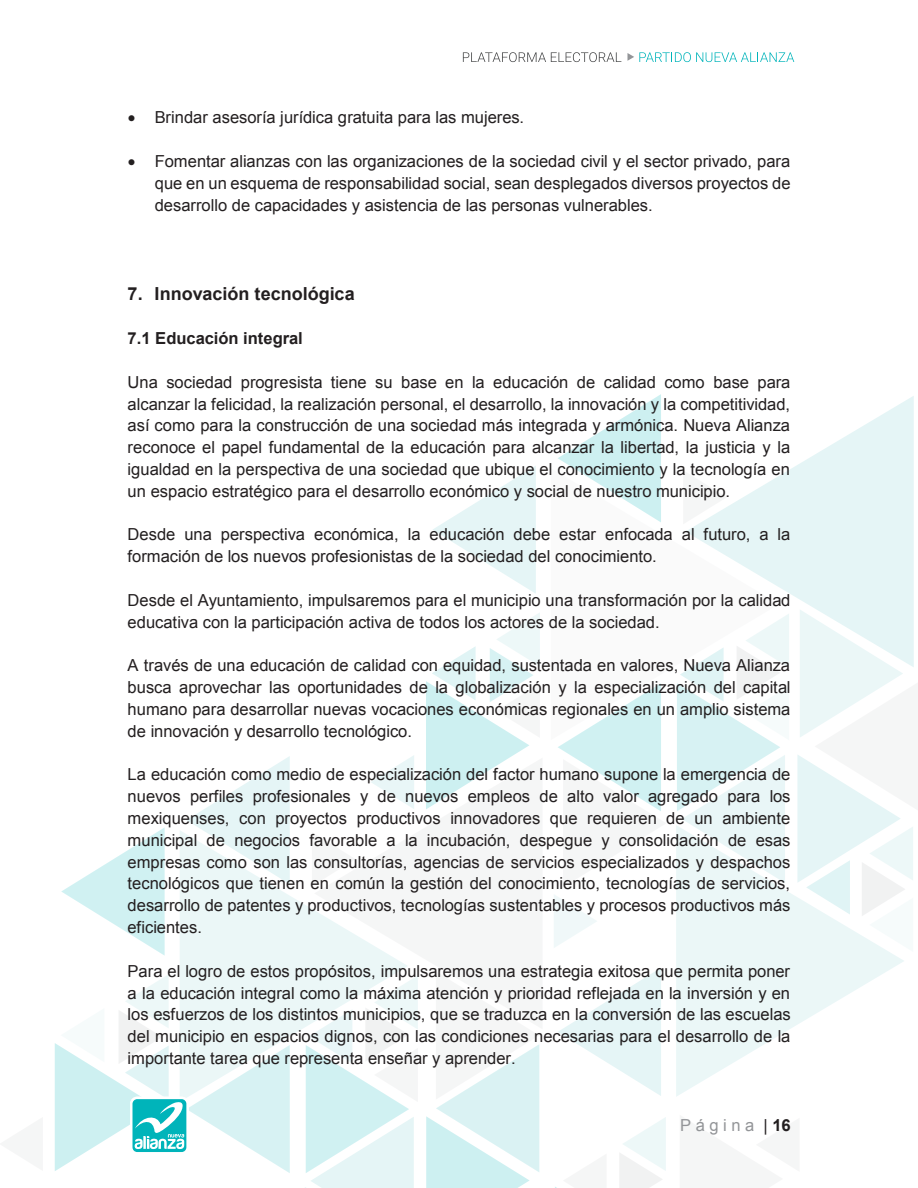
<style>
.page{position:relative;width:918px;height:1188px;background:#fff}
.page>*{position:absolute;margin:0;border:0;box-sizing:border-box;transform-origin:0 0}
.t1{font:700 18px "Arial";color:#231f20}
.t2{font:16.5px/21.9px "Arial";color:#231f20;text-align:justify}
.t3{font:700 16.5px "Arial";color:#231f20}
.t4{font:16.5px "Arial";letter-spacing:.27em;color:#939598}
.s1{color:#231f20}
.s2{font-weight:700;color:#231f20}
</style>
<div class="page">
<svg style="left:61px;top:827px;width:104px;height:129px"></svg>
<svg style="left:187px;top:756px;width:103px;height:74px"></svg>
<svg style="left:180px;top:830px;width:134px;height:206px;fill:#ebf7f7"></svg>
<svg style="left:314px;top:910px;width:93px;height:61px;fill:#ebf7f7"></svg>
<svg style="left:305px;top:971px;width:234px;height:217px"></svg>
<svg style="left:312px;top:832px;width:2px;height:54px"></svg>
<svg style="left:555px;top:1117px;width:111px;height:71px"></svg>
<svg style="left:554px;top:895px;width:43px;height:53px"></svg>
<svg style="left:558px;top:968px;width:103px;height:128px"></svg>
<svg style="left:558px;top:740px;width:103px;height:71px"></svg>
<svg style="left:433px;top:466px;width:103px;height:128px"></svg>
<svg style="left:558px;top:394px;width:103px;height:74px"></svg>
<svg style="left:676px;top:825px;width:228px;height:272px;fill:#ebf7f7"></svg>
<svg style="left:570px;top:468px;width:91px;height:272px"></svg>
<svg style="left:686px;top:396px;width:228px;height:213px;fill:#e5f5f6"></svg>
<svg style="left:371px;top:755px;width:43px;height:54px"></svg>
<svg style="left:797px;top:609px;width:117px;height:343px"></svg>
<svg style="left:677px;top:614px;width:112px;height:269px"></svg>
<svg style="left:426px;top:613px;width:114px;height:196px"></svg>
<svg style="left:686px;top:470px;width:41px;height:54px"></svg>
<svg style="left:55px;top:974px;width:235px;height:199px"></svg>
<svg style="left:463px;top:52px;width:158px;height:10px"></svg>
<svg style="left:627px;top:52px;width:167px;height:10px"></svg>
<p class="t2" style="left:128px;top:106px;width:398px">• Brindar asesoría jurídica gratuita para las mujeres.</p>
<p class="t2" style="left:155px;top:151px;width:637px;text-indent:-27px">• Fomentar alianzas con las organizaciones de la sociedad civil y el sector privado, para que en un esquema de responsabilidad social, sean desplegados diversos proyectos de desarrollo de capacidades y asistencia de las personas vulnerables.</p>
<p class="t1" style="left:128px;top:282px;width:229px">7. Innovación tecnológica</p>
<p class="t3" style="left:128px;top:327px;width:177px">7.1 Educación integral</p>
<p class="t2" style="left:128px;top:371px;width:664px">Una sociedad progresista tiene su base en la educación de calidad como base para alcanzar la felicidad, la realización personal, el desarrollo, la innovación y la competitividad, así como para la construcción de una sociedad más integrada y armónica. Nueva Alianza reconoce el papel fundamental de la educación para alcanzar la libertad, la justicia y la igualdad en la perspectiva de una sociedad que ubique el conocimiento y la tecnología en un espacio estratégico para el desarrollo económico y social de nuestro municipio.</p>
<p class="t2" style="left:128px;top:524px;width:664px">Desde una perspectiva económica, la educación debe estar enfocada al futuro, a la formación de los nuevos profesionistas de la sociedad del conocimiento.</p>
<p class="t2" style="left:128px;top:589px;width:664px">Desde el Ayuntamiento, impulsaremos para el municipio una transformación por la calidad educativa con la participación activa de todos los actores de la sociedad.</p>
<p class="t2" style="left:128px;top:655px;width:665px">A través de una educación de calidad con equidad, sustentada en valores, Nueva Alianza busca aprovechar las oportunidades de la globalización y la especialización del capital humano para desarrollar nuevas vocaciones económicas regionales en un amplio sistema de innovación y desarrollo tecnológico.</p>
<p class="t2" style="left:128px;top:764px;width:664px">La educación como medio de especialización del factor humano supone la emergencia de nuevos perfiles profesionales y de nuevos empleos de alto valor agregado para los mexiquenses, con proyectos productivos innovadores que requieren de un ambiente municipal de negocios favorable a la incubación, despegue y consolidación de esas empresas como son las consultorías, agencias de servicios especializados y despachos tecnológicos que tienen en común la gestión del conocimiento, tecnologías de servicios, desarrollo de patentes y productivos, tecnologías sustentables y procesos productivos más eficientes.</p>
<p class="t2" style="left:128px;top:960px;width:664px">Para el logro de estos propósitos, impulsaremos una estrategia exitosa que permita poner a la educación integral como la máxima atención y prioridad reflejada en la inversión y en los esfuerzos de los distintos municipios, que se traduzca en la conversión de las escuelas del municipio en espacios dignos, con las condiciones necesarias para el desarrollo de la importante tarea que representa enseñar y aprender.</p>
<p class="t4" style="left:680px;top:1115px;width:112px">Página <span class="s1">|</span> <span class="s2">16</span></p>
</div>
